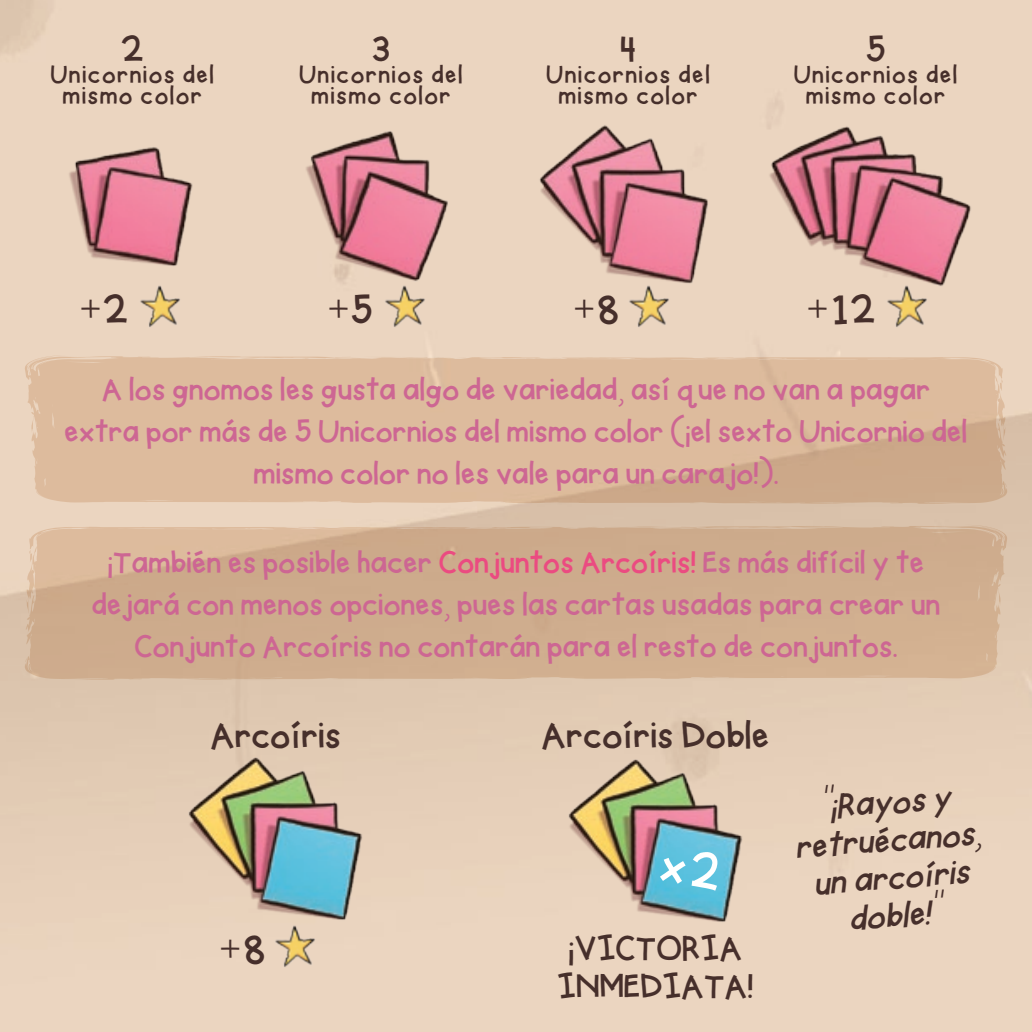
<style>
.page{position:relative;width:1032px;height:1032px;background:#fff}
.page>*{position:absolute;margin:0;border:0;box-sizing:border-box;transform-origin:0 0}
.t1{font:42px "Kill The Unicorns 2";letter-spacing:-.05em;color:#462f2b}
.t2{font:41.65px "Kill The Unicorns 2";letter-spacing:-.05em;color:#462f2b}
.t3{font:40.95px "Boxy Print";color:#462f2b}
.t4{font:40.95px "Kill The Unicorns 2";color:#462f2b}
.t5{font:italic 38.5px/37.8px "Kill The Unicorns 2";color:#462f2b;text-align:center}
.t6{font:38.5px/37.8px "Kill The Unicorns 2";letter-spacing:-.05em;color:#462f2b}
.t7{font:35px/42px "Kill The Unicorns 2";letter-spacing:-.05em;color:#cd6693;text-align:center}
.t8{font:28px/21px "Kill The Unicorns 2";color:#462f2b;text-align:center}
.s1{color:#eb4b81}
</style>
<div class="page">
<svg style="left:25px;top:525px;width:982px;height:155px;background:#d0ae8f"></svg>
<svg style="left:678px;top:526px;width:54px;height:3px"></svg>
<svg style="left:307px;top:527px;width:12px;height:1px"></svg>
<svg style="left:29px;top:541px;width:8px;height:21px"></svg>
<svg style="left:403px;top:528px;width:13px;height:2px"></svg>
<svg style="left:530px;top:528px;width:12px;height:1px"></svg>
<svg style="left:25px;top:355px;width:982px;height:149px;background:#dbb99b"></svg>
<svg style="left:300px;top:357px;width:54px;height:2px"></svg>
<svg style="left:894px;top:503px;width:11px;height:2px"></svg>
<svg style="left:713px;top:357px;width:12px;height:1px"></svg>
<svg style="left:1000px;top:379px;width:2px;height:12px"></svg>
<svg style="left:616px;top:358px;width:13px;height:2px"></svg>
<svg style="left:490px;top:358px;width:12px;height:1px"></svg>
<img style="left:182px;top:751px;width:187px;height:176px">
<img style="left:562px;top:753px;width:186px;height:176px">
<img style="left:59px;top:138px;width:146px;height:136px">
<img style="left:299px;top:124px;width:159px;height:163px">
<img style="left:532px;top:119px;width:183px;height:174px">
<img style="left:764px;top:119px;width:215px;height:173px">
<img style="left:137px;top:283px;width:45px;height:46px">
<img style="left:381px;top:283px;width:46px;height:46px">
<img style="left:626px;top:283px;width:45px;height:46px">
<img style="left:272px;top:923px;width:45px;height:46px">
<img style="left:883px;top:283px;width:46px;height:46px">
<svg style="left:659px;top:848px;width:65px;height:43px;background:#5bc0dd"></svg>
<p class="t4" style="left:120px;top:22px;width:26px">2</p>
<p class="t8" style="left:50px;top:62px;width:167px">Unicornios del mismo color</p>
<p class="t4" style="left:371px;top:22px;width:22px">3</p>
<p class="t8" style="left:298px;top:62px;width:167px">Unicornios del mismo color</p>
<p class="t4" style="left:619px;top:22px;width:19px">4</p>
<p class="t8" style="left:546px;top:62px;width:167px">Unicornios del mismo color</p>
<p class="t3" style="left:79px;top:291px;width:54px">+2</p>
<p class="t3" style="left:327px;top:291px;width:50px">+5</p>
<p class="t3" style="left:573px;top:291px;width:51px">+8</p>
<p class="t4" style="left:865px;top:22px;width:23px">5</p>
<p class="t8" style="left:793px;top:62px;width:167px">Unicornios del mismo color</p>
<p class="t3" style="left:806px;top:291px;width:74px">+12</p>
<p class="t7" style="left:64px;top:365px;width:906px">A los gnomos les gusta algo de variedad, así que no van a pagar extra por más de 5 Unicornios del mismo color (¡el sexto Unicornio del mismo color no les vale para un carajo!).</p>
<p class="t7" style="left:91px;top:539px;width:852px">¡También es posible hacer <span class="s1">Conjuntos Arcoíris!</span> Es más difícil y te dejará con menos opciones, pues las cartas usadas para crear un<br>Conjunto Arcoíris no contarán para el resto de conjuntos.</p>
<p class="t2" style="left:209px;top:706px;width:134px">Arcoíris</p>
<p class="t1" style="left:540px;top:706px;width:232px">Arcoíris Doble</p>
<p class="t3" style="left:219px;top:931px;width:51px">+8</p>
<p class="t6" style="left:556px;top:926px;width:200px">¡VICTORIA<br>INMEDIATA!</p>
<p class="t5" style="left:788px;top:789px;width:191px;rotate:-5deg">“¡Rayos y retruécanos, un arcoíris doble!“</p>
</div>
